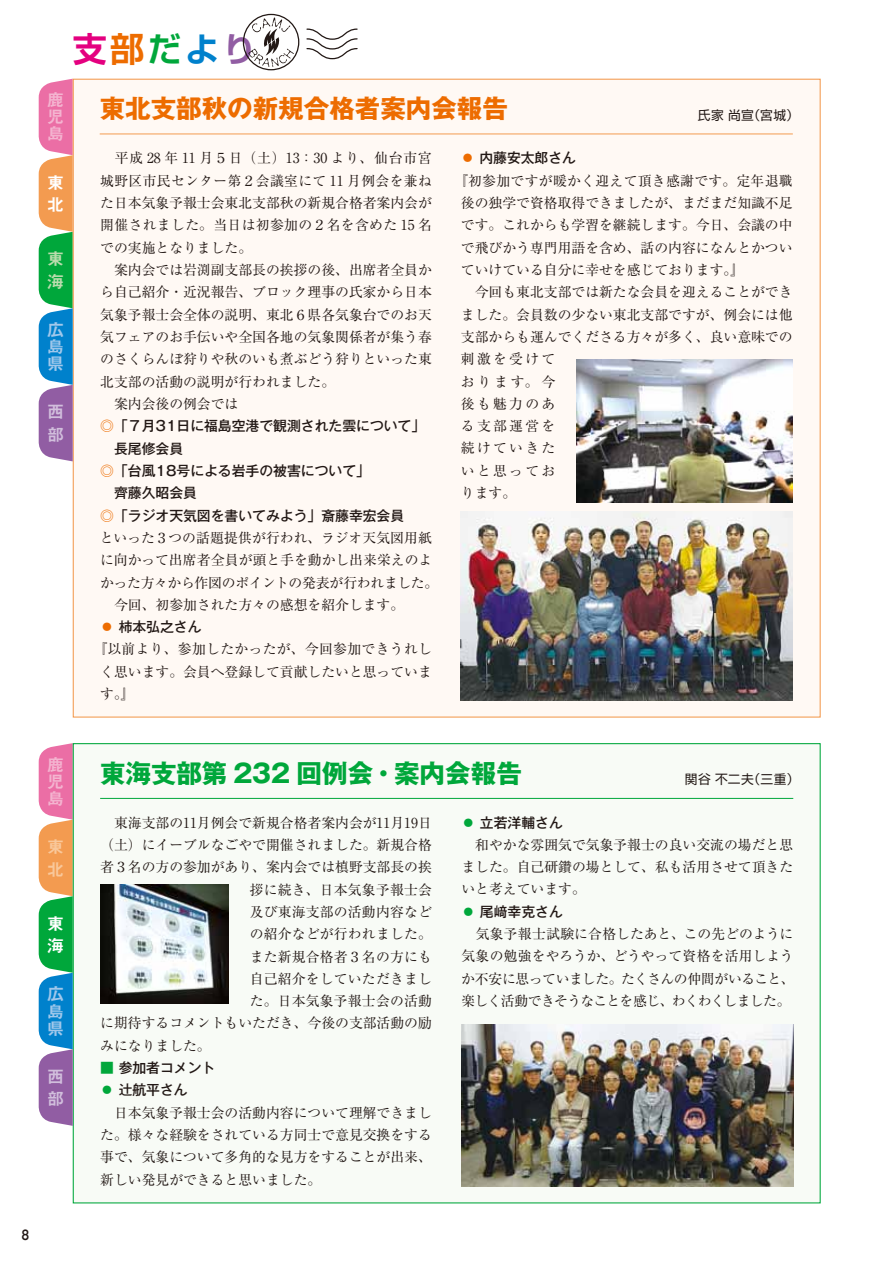
<style>
.page{position:relative;width:893px;height:1263px;background:#fff}
.page>*{position:absolute;margin:0;border:0;box-sizing:border-box;transform-origin:0 0}
.t1{font:700 34.05px "Shin Go Pro De";letter-spacing:.1em;color:#e4007f}
.t2{font:700 25.5px "Gothic MB101 Pro";letter-spacing:-.005em;color:#00a73b}
.t3{font:700 25.5px "Gothic MB101 Pro";color:#ed6c00}
.t4{font:16.95px/17px "Midashi Go Pro MB31";color:#f4b4d0;text-align:justify}
.t5{font:16.95px/17px "Midashi Go Pro MB31";color:#a1c8eb;text-align:justify}
.t6{font:16.95px/22.6px "Midashi Go Pro MB31";color:#fff}
.t7{font:16.95px/22.6px "Midashi Go Pro MB31";color:#d1bedc}
.t8{font:16.95px/22.6px "Midashi Go Pro MB31";color:#badcad}
.t9{font:16.95px/22.6px "Midashi Go Pro MB31";color:#f9c89b}
.t10{font:13.8px/22.4px "Ryumin Pro";color:#221815;text-align:justify}
.t11{font:500 13.8px/22.4px "Gothic MB101 Pro";color:#221815}
.t12{font:500 13.8px "Futura";color:#221815}
.t13{font:12.75px "Shin Go Pro";letter-spacing:.03em;color:#221815}
.s1{color:#ed6c00}
.s2{color:#00a73b}
.s3{color:#0081cc}
.s4{color:#915da3}
.s5{font-family:"Ryumin Pro";font-weight:400;color:#ed6c00}
.s6{font-family:"Ryumin Pro";font-weight:400;color:#00a73b}
</style>
<div class="page">
<div style="left:73px;top:79px;width:748px;height:639px;background:#fff9f4;border:1px solid #f39b50"></div>
<hr style="left:100px;top:134px;width:693px;height:1px;background:#f39b50">
<div style="left:73px;top:743px;width:748px;height:460px;background:#f8fbf6;border:1px solid #00a73b"></div>
<hr style="left:100px;top:798px;width:693px;height:1px;background:#00a73b">
<img style="left:461px;top:1025px;width:332px;height:161px">
<img style="left:100px;top:884px;width:128px;height:119px">
<img style="left:577px;top:359px;width:216px;height:144px">
<div style="left:243px;top:14px;width:56px;height:56px;border:1px solid #221815;border-radius:50%"></div>
<svg style="left:306px;top:28px;width:52px;height:32px"></svg>
<svg style="left:248px;top:17px;width:46px;height:50px"></svg>
<svg style="left:39px;top:79px;width:34px;height:382px;background:#8a8f92"></svg>
<svg style="left:39px;top:743px;width:34px;height:383px;background:#899092"></svg>
<img style="left:461px;top:511px;width:332px;height:190px">
<h1 class="t1" style="left:73px;top:21px;width:185px">支<span class="s1">部</span><span class="s2">だ</span><span class="s3">よ</span><span class="s4">り</span></h1>
<p class="t4" style="left:47px;top:89px;width:17px">鹿児島</p>
<p class="t6" style="left:47px;top:169px;width:18px">東北</p>
<p class="t8" style="left:47px;top:245px;width:17px">東海</p>
<p class="t5" style="left:47px;top:319px;width:18px">広島県</p>
<p class="t7" style="left:47px;top:398px;width:18px">西部</p>
<h2 class="t3" style="left:100px;top:87px;width:410px">東北支部秋の新規合格者案内会報告</h2>
<p class="t13" style="left:698px;top:104px;width:103px">氏家 尚宣（宮城）</p>
<p class="t10" style="left:100px;top:146px;width:333px;text-align:left">　平成 28 年 11 月５日（土）13：30 より、仙台市宮城野区市民センター第２会議室にて 11 月例会を兼ねた日本気象予報士会東北支部秋の新規合格者案内会が開催されました。当日は初参加の２名を含めた 15 名での実施となりました。<br>　案内会では岩渕副支部長の挨拶の後、出席者全員から自己紹介・近況報告、ブロック理事の氏家から日本気象予報士会全体の説明、東北６県各気象台でのお天気フェアのお手伝いや全国各地の気象関係者が集う春のさくらんぼ狩りや秋のいも煮ぶどう狩りといった東北支部の活動の説明が行われました。<br>　案内会後の例会では</p>
<p class="t11" style="left:100px;top:413px;width:326px"><span class="s5">◎</span>「７月31日に福島空港で観測された雲について」</p>
<p class="t11" style="left:100px;top:435px;width:84px">　長尾修会員</p>
<p class="t11" style="left:100px;top:458px;width:271px"><span class="s5">◎</span>「台風18号による岩手の被害について」</p>
<p class="t11" style="left:114px;top:480px;width:84px">齊藤久昭会員</p>
<p class="t11" style="left:100px;top:502px;width:306px"><span class="s5">◎</span>「ラジオ天気図を書いてみよう」斎藤幸宏会員</p>
<p class="t10" style="left:100px;top:526px;width:340px;text-align:left">といった３つの話題提供が行われ、ラジオ天気図用紙に向かって出席者全員が頭と手を動かし出来栄えのよかった方々から作図のポイントの発表が行われました。　今回、初参加された方々の感想を紹介します。</p>
<p class="t11" style="left:100px;top:614px;width:117px"><span class="s5">◦</span> 柿本弘之さん　</p>
<p class="t10" style="left:100px;top:637px;width:333px;text-indent:-7px">『以前より、参加したかったが、今回参加できうれしく思います。会員へ登録して貢献したいと思っています。』</p>
<p class="t11" style="left:461px;top:145px;width:117px"><span class="s5">◦</span> 内藤安太郎さん</p>
<p class="t10" style="left:461px;top:168px;width:333px;text-align:left;text-indent:-7px">『初参加ですが暖かく迎えて頂き感謝です。定年退職後の独学で資格取得できましたが、まだまだ知識不足です。これからも学習を継続します。今日、会議の中で飛びかう専門用語を含め、話の内容になんとかついていけている自分に幸せを感じております。』<br>　今回も東北支部では新たな会員を迎えることができました。会員数の少ない東北支部ですが、例会には他支部からも運んでくださる方々が多く、良い意味での刺激を受けて<br>おります。今<br>後も魅力のあ<br>る支部運営を<br>続けていきた<br>いと思ってお<br>ります。</p>
<p class="t4" style="left:47px;top:754px;width:17px">鹿児島</p>
<p class="t9" style="left:47px;top:833px;width:18px">東北</p>
<p class="t6" style="left:47px;top:910px;width:17px">東海</p>
<p class="t5" style="left:47px;top:983px;width:18px">広島県</p>
<p class="t7" style="left:47px;top:1063px;width:18px">西部</p>
<p class="t12" style="left:21px;top:1225px;width:10px">8</p>
<h2 class="t2" style="left:100px;top:752px;width:423px">東海支部第 232 回例会・案内会報告</h2>
<p class="t10" style="left:100px;top:810px;width:333px">　東海支部の11月例会で新規合格者案内会が11月19日</p>
<p class="t10" style="left:100px;top:833px;width:333px">（土）にイーブルなごやで開催されました。新規合格</p>
<p class="t10" style="left:100px;top:855px;width:333px">者３名の方の参加があり、案内会では槙野支部長の挨</p>
<p class="t10" style="left:250px;top:877px;width:184px">拶に続き、日本気象予報士会</p>
<p class="t10" style="left:250px;top:899px;width:184px">及び東海支部の活動内容など</p>
<p class="t10" style="left:250px;top:922px;width:184px">の紹介などが行われました。</p>
<p class="t10" style="left:250px;top:944px;width:184px">また新規合格者３名の方にも</p>
<p class="t10" style="left:250px;top:966px;width:184px">自己紹介をしていただきまし</p>
<p class="t10" style="left:250px;top:989px;width:184px">た。日本気象予報士会の活動</p>
<p class="t10" style="left:100px;top:1011px;width:333px">に期待するコメントもいただき、今後の支部活動の励</p>
<p class="t10" style="left:100px;top:1033px;width:112px">みになりました。</p>
<p class="t11" style="left:100px;top:1055px;width:117px"><span class="s6">■</span> 参加者コメント<span class="s6">◦</span> 辻航平さん</p>
<p class="t10" style="left:100px;top:1100px;width:333px">　日本気象予報士会の活動内容について理解できました。様々な経験をされている方同士で意見交換をする事で、気象について多角的な見方をすることが出来、新しい発見ができると思いました。</p>
<p class="t13" style="left:685px;top:769px;width:116px">関谷 不二夫（三重）</p>
<p class="t11" style="left:461px;top:809px;width:103px"><span class="s6">◦</span> 立若洋輔さん</p>
<p class="t10" style="left:461px;top:832px;width:333px">　和やかな雰囲気で気象予報士の良い交流の場だと思ました。自己研鑽の場として、私も活用させて頂きたいと考えています。</p>
<p class="t11" style="left:461px;top:899px;width:103px"><span class="s6">◦</span> 尾﨑幸克さん</p>
<p class="t10" style="left:461px;top:922px;width:335px">　気象予報士試験に合格したあと、この先どのように気象の勉強をやろうか、どうやって資格を活用しようか不安に思っていました。たくさんの仲間がいること、楽しく活動できそうなことを感じ、わくわくしました。</p>
</div>
